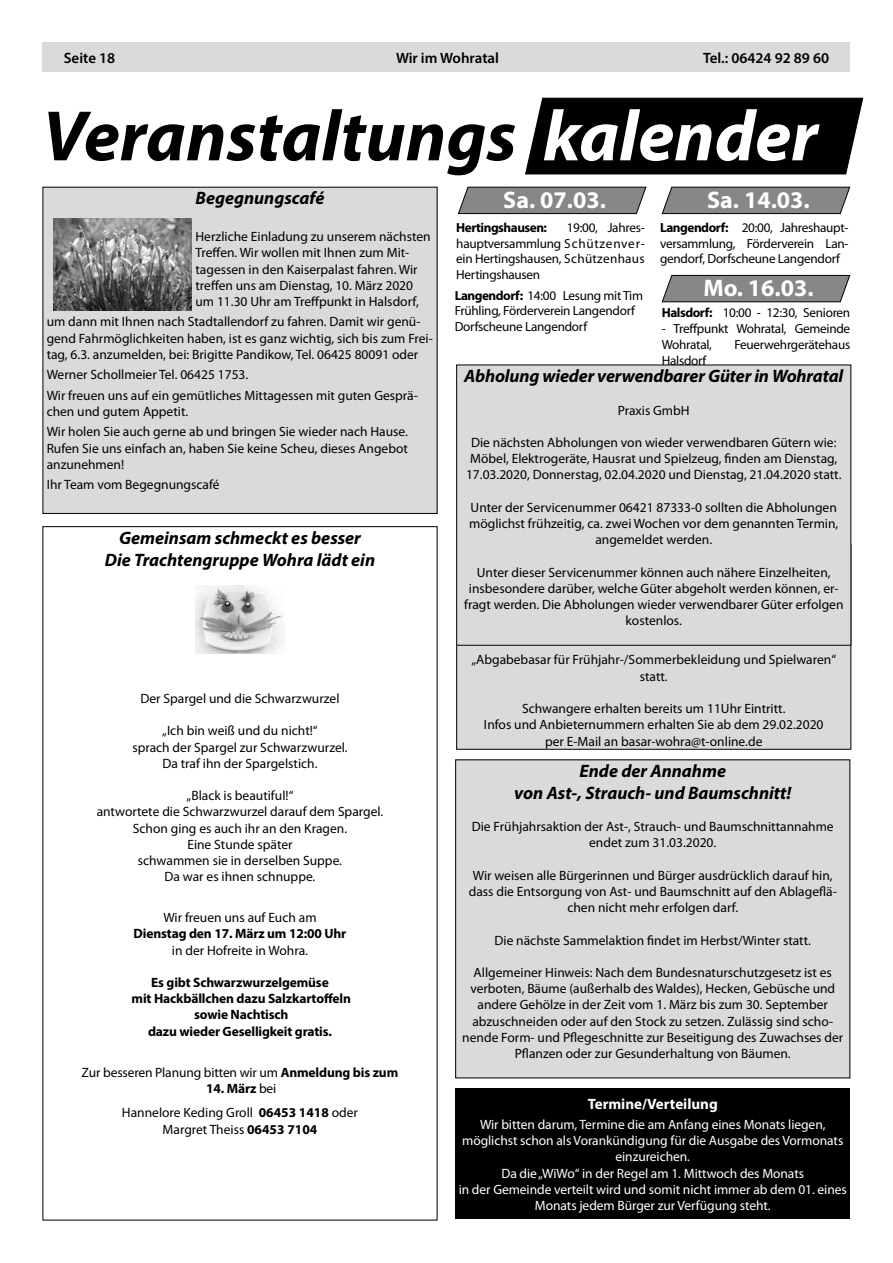
<style>
.page{position:relative;width:893px;height:1263px;background:#fff}
.page>*{position:absolute;margin:0;border:0;box-sizing:border-box;transform-origin:0 0}
.t1{font:italic 700 72px "Myriad Pro";color:#000}
.t2{font:700 24px "Myriad Pro";color:#fff}
.t3{font:italic 700 18px/21.6px "Myriad Pro";color:#000;text-align:center}
.t4{font:600 15px "Myriad Pro";color:#000}
.t5{font:700 15px "Myriad Pro";color:#fff}
.t6{font:13.5px/16.2px "Myriad Pro";color:#000;text-align:center}
.t7{font:13.5px/16.2px "Myriad Pro";letter-spacing:-.005em;color:#fff;text-align:center}
.t8{font:700 13.5px/16.2px "Myriad Pro";letter-spacing:-.01em;color:#000;text-align:center}
.t9{font:13.2px/15.9px "Myriad Pro";letter-spacing:-.02em;color:#000}
.t10{font:700 13.2px "Myriad Pro";letter-spacing:-.035em;color:#000}
.s1{color:#fff}
.s2{font-weight:700}
</style>
<div class="page">
<div style="left:43px;top:43px;width:807px;height:29px;background:#d9dada"></div>
<svg style="left:525px;top:97px;width:339px;height:78px;background:#111"></svg>
<svg style="left:661px;top:186px;width:190px;height:28px;background:#868686"></svg>
<svg style="left:661px;top:274px;width:190px;height:29px;background:#898a89"></svg>
<svg style="left:457px;top:186px;width:190px;height:28px;background:#868686"></svg>
<div style="left:457px;top:545px;width:394px;height:204px;background:#d9dada"></div>
<div style="left:457px;top:365px;width:394px;height:280px;background:#d9dada"></div>
<div style="left:456px;top:365px;width:395px;height:281px;border:1px solid #000"></div>
<div style="left:456px;top:760px;width:394px;height:318px;background:#d9dada"></div>
<div style="left:455px;top:1088px;width:395px;height:131px;background:#000"></div>
<div style="left:43px;top:187px;width:394px;height:326px;background:#d9dada"></div>
<img style="left:54px;top:219px;width:137px;height:91px">
<img style="left:196px;top:585px;width:88px;height:69px">
<p class="t4" style="left:64px;top:48px;width:53px">Seite 18</p>
<p class="t4" style="left:396px;top:48px;width:105px">Wir im Wohratal</p>
<p class="t4" style="left:703px;top:48px;width:128px">Tel.: 06424 92 89 60</p>
<h1 class="t1" style="left:43px;top:89px;width:777px">Veranstaltungs <span class="s1">kalender</span></h1>
<h2 class="t2" style="left:707px;top:184px;width:104px">Sa. 14.03.</h2>
<h2 class="t2" style="left:503px;top:184px;width:104px">Sa. 07.03.</h2>
<h3 class="t3" style="left:195px;top:187px;width:131px">Begegnungscafé</h3>
<p class="t6" style="left:195px;top:229px;width:237px;text-align:left">Herzliche Einladung zu unserem nächsten Treffen. Wir wollen mit Ihnen zum Mit&shy;tagessen in den Kaiserpalast fahren. Wir treffen uns am Dienstag, 10. März 2020 um 11.30 Uhr am Treffpunkt in Halsdorf,</p>
<p class="t6" style="left:47px;top:314px;width:388px;text-align:left">um dann mit Ihnen nach Stadtallendorf zu fahren. Damit wir genü&shy;gend Fahrmöglichkeiten haben, ist es ganz wichtig, sich bis zum Frei&shy;tag, 6.3. anzumelden, bei: Brigitte Pandikow, Tel. 06425 80091 oder</p>
<p class="t6" style="left:47px;top:365px;width:373px;line-height:20.4px;text-align:left">Werner Schollmeier Tel. 06425 1753.<br>Wir freuen uns auf ein gemütliches Mittagessen mit guten Gesprä-</p>
<p class="t6" style="left:47px;top:401px;width:363px;line-height:20.4px;text-align:left">chen und gutem Appetit.<br>Wir holen Sie auch gerne ab und bringen Sie wieder nach Hause.</p>
<p class="t6" style="left:47px;top:440px;width:363px;text-align:left">Rufen Sie uns einfach an, haben Sie keine Scheu, dieses Angebot anzunehmen!</p>
<p class="t6" style="left:47px;top:477px;width:174px">Ihr Team vom Begegnungscafé</p>
<h3 class="t3" style="left:105px;top:526px;width:272px">Gemeinsam schmeckt es besser<br>Die Trachtengruppe Wohra lädt ein</h3>
<p class="t9" style="left:660px;top:220px;width:190px;text-align:justify"><span class="s2">Langendorf:</span> 20:00, Jahreshaupt&shy;versammlung, Förderverein Lan&shy;gendorf, Dorfscheune Langendorf</p>
<p class="t9" style="left:456px;top:220px;width:190px;text-align:justify;text-indent:110px">19:00, Jahres&shy;hauptversammlung Schützenver&shy;ein Hertingshausen, Schützenhaus Hertingshausen</p>
<p class="t10" style="left:456px;top:219px;width:92px">Hertingshausen:</p>
<h2 class="t2" style="left:703px;top:272px;width:112px">Mo. 16.03.</h2>
<p class="t9" style="left:455px;top:287px;width:190px"><span class="s2">Langendorf:</span> 14:00 Lesung mit Tim<br>Frühling, Förderverein Langendorf<br>Dorfscheune Langendorf</p>
<p class="t9" style="left:662px;top:305px;width:190px"><span class="s2">Halsdorf:</span> 10:00 - 12:30, Senioren</p>
<p class="t9" style="left:662px;top:321px;width:190px">- Treffpunkt Wohratal, Gemeinde<br>Wohratal,</p>
<p class="t9" style="left:734px;top:337px;width:117px">Feuerwehrgerätehaus</p>
<p class="t9" style="left:662px;top:352px;width:46px">Halsdorf</p>
<h3 class="t3" style="left:464px;top:365px;width:381px">Abholung wieder verwendbarer Güter in Wohratal</h3>
<p class="t6" style="left:618px;top:402px;width:73px">Praxis GmbH</p>
<p class="t6" style="left:466px;top:435px;width:377px">Die nächsten Abholungen von wieder verwendbaren Gütern wie:<br>Möbel, Elektrogeräte, Hausrat und Spielzeug, finden am Dienstag,<br>17.03.2020, Donnerstag, 02.04.2020 und Dienstag, 21.04.2020 statt.</p>
<p class="t6" style="left:469px;top:499px;width:371px">Unter der Servicenummer 06421 87333-0 sollten die Abholungen möglichst frühzeitig, ca. zwei Wochen vor dem genannten Termin, angemeldet werden.</p>
<p class="t6" style="left:464px;top:564px;width:381px">Unter dieser Servicenummer können auch nähere Einzelheiten, insbesondere darüber, welche Güter abgeholt werden können, er&shy;fragt werden. Die Abholungen wieder verwendbarer Güter erfolgen kostenlos.</p>
<h3 class="t3" style="left:577px;top:566px;width:154px">Sommerbekleidung</h3>
<p class="t6" style="left:553px;top:603px;width:203px">Am Samstag, dem 21.03.2020 findet</p>
<p class="t6" style="left:471px;top:652px;width:366px">„Abgabebasar für Frühjahr-/Sommerbekleidung und Spielwaren“ statt.</p>
<p class="t6" style="left:484px;top:701px;width:341px">Schwangere erhalten bereits um 11Uhr Eintritt.<br>Infos und Anbieternummern erhalten Sie ab dem 29.02.2020 per E-Mail an basar-wohra@t-online.de</p>
<p class="t6" style="left:140px;top:691px;width:201px">Der Spargel und die Schwarzwurzel</p>
<p class="t6" style="left:132px;top:723px;width:217px">„Ich bin weiß und du nicht!“<br>sprach der Spargel zur Schwarzwurzel.<br>Da traf ihn der Spargelstich.</p>
<p class="t6" style="left:97px;top:788px;width:288px">„Black is beautiful!“<br>antwortete die Schwarzwurzel darauf dem Spargel.<br>Schon ging es auch ihr an den Kragen.<br>Eine Stunde später<br>schwammen sie in derselben Suppe.<br>Da war es ihnen schnuppe.</p>
<p class="t6" style="left:163px;top:910px;width:155px">Wir freuen uns auf Euch am</p>
<p class="t8" style="left:134px;top:925px;width:214px">Dienstag den 17. März um 12:00 Uhr</p>
<p class="t6" style="left:172px;top:942px;width:138px">in der Hofreite in Wohra.</p>
<p class="t8" style="left:132px;top:974px;width:221px">Es gibt Schwarzwurzelgemüse<br>mit Hackbällchen dazu Salzkartoffeln sowie Nachtisch<br>dazu wieder Geselligkeit gratis.</p>
<p class="t6" style="left:82px;top:1064px;width:318px">Zur besseren Planung bitten wir um <span class="s2">Anmeldung bis zum</span></p>
<p class="t6" style="left:122px;top:1076px;width:238px;line-height:24.8px"><span class="s2">14. März</span> bei<br>Hannelore Keding Groll <span class="s2">06453 1418</span> oder</p>
<p class="t6" style="left:163px;top:1121px;width:156px">Margret Theiss <span class="s2">06453 7104</span></p>
<h3 class="t3" style="left:514px;top:760px;width:279px">Ende der Annahme<br>von Ast-, Strauch- und Baumschnitt!</h3>
<p class="t6" style="left:472px;top:819px;width:363px">Die Frühjahrsaktion der Ast-, Strauch- und Baumschnittannahme endet zum 31.03.2020.</p>
<p class="t6" style="left:469px;top:867px;width:370px">Wir weisen alle Bürgerinnen und Bürger ausdrücklich darauf hin, dass die Entsorgung von Ast- und Baumschnitt auf den Ablageflä&shy;chen nicht mehr erfolgen darf.</p>
<p class="t6" style="left:494px;top:932px;width:318px">Die nächste Sammelaktion findet im Herbst/Winter statt.</p>
<p class="t6" style="left:462px;top:964px;width:382px">Allgemeiner Hinweis: Nach dem Bundesnaturschutzgesetz ist es verboten, Bäume (außerhalb des Waldes), Hecken, Gebüsche und andere Gehölze in der Zeit vom 1. März bis zum 30. September abzuschneiden oder auf den Stock zu setzen. Zulässig sind scho&shy;nende Form- und Pflegeschnitte zur Beseitigung des Zuwachses der Pflanzen oder zur Gesunderhaltung von Bäumen.</p>
<p class="t5" style="left:588px;top:1094px;width:132px">Termine/Verteilung</p>
<p class="t7" style="left:459px;top:1116px;width:390px">Wir bitten darum, Termine die am Anfang eines Monats liegen, möglichst schon als Vorankündigung für die Ausgabe des Vormonats einzureichen.<br>Da die „WiWo“ in der Regel am 1. Mittwoch des Monats<br>in der Gemeinde verteilt wird und somit nicht immer ab dem 01. eines Monats jedem Bürger zur Verfügung steht.</p>
</div>
